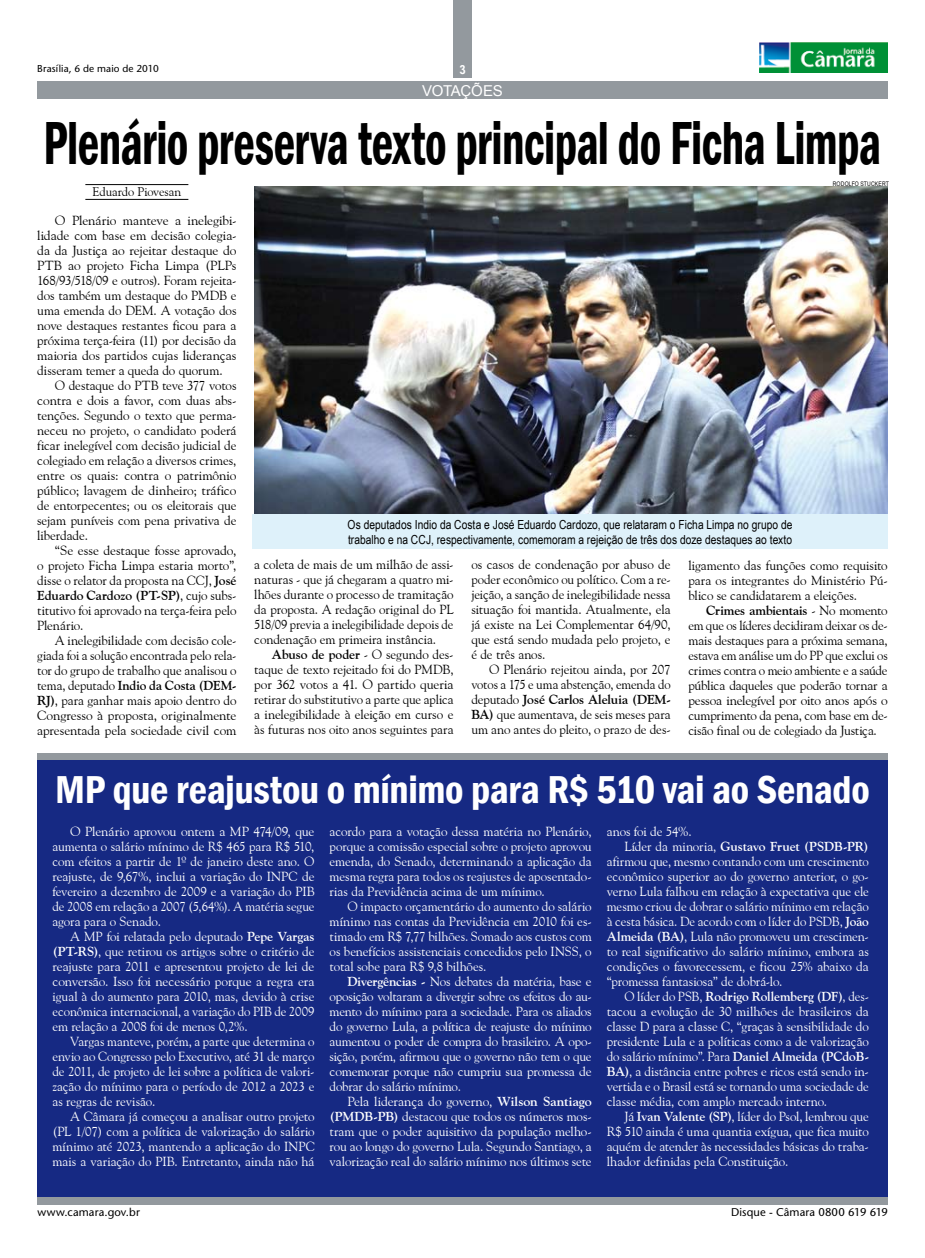
<style>
.page{position:relative;width:925px;height:1258px;background:#fff}
.page>*{position:absolute;margin:0;border:0;box-sizing:border-box;transform-origin:0 0}
.t1{font:600 condensed 62.5px "Franklin Gothic";letter-spacing:-.015em;color:#000;scale:.75 1}
.t2{font:600 condensed 40px "Franklin Gothic";letter-spacing:-.01em;color:#fff}
.t3{font:15px "Arial";letter-spacing:-.015em;color:#fff}
.t4{font:13.12px/15px "Goudy Old Style BT";letter-spacing:-.01em;color:#fff;text-align:justify}
.t5{font:13.12px/15px "Goudy Old Style BT";letter-spacing:-.01em;color:#000;text-align:justify}
.t6{font:700 13.12px "Goudy Old Style BT";letter-spacing:-.005em;color:#fff}
.t7{font:12.5px/15px "Arial Narrow";letter-spacing:.005em;color:#000}
.t8{font:12.5px "Goudy Old Style BT";letter-spacing:-.005em;color:#000}
.t9{font:700 condensed 12.5px "Arial";color:#fff}
.t10{font:500 11.25px "Stone Sans Std";letter-spacing:.01em;color:#000}
.t11{font:500 10px "Stone Sans Std";letter-spacing:.015em;color:#000}
.t12{font:6.25px "Arial Narrow";letter-spacing:.025em;color:#000}
.s1{font-weight:700}
.s2{font-weight:400}
</style>
<div class="page">
<img style="left:759px;top:43px;width:129px;height:30px">
<div style="left:453px;top:0;width:19px;height:78px;background:#93999e"></div>
<div style="left:37px;top:753px;width:851px;height:452px;background:#162983"></div>
<div style="left:37px;top:1198px;width:851px;height:7px;background:#93999e"></div>
<div style="left:37px;top:81px;width:851px;height:18px;background:#93999e"></div>
<img style="left:254px;top:186px;width:634px;height:328px">
<div style="left:252px;top:514px;width:636px;height:35px;background:#def1fa"></div>
<div style="left:37px;top:753px;width:851px;height:6px;background:#93999e"></div>
<hr style="left:85px;top:184px;width:103px;height:1px;background:#000">
<hr style="left:85px;top:199px;width:103px;height:1px;background:#000">
<p class="t11" style="left:37px;top:63px;width:123px">Brasília, 6 de maio de 2010</p>
<p class="t9" style="left:459px;top:63px;width:8px">3</p>
<p class="t3" style="left:422px;top:81px;width:21px">VOTA</p>
<p class="t3" style="left:460px;top:81px;width:42px">ÇÕES</p>
<h1 class="t1" style="left:44px;top:102px;width:1118px">Plenário preserva texto principal do Ficha Limpa</h1>
<p class="t8" style="left:92px;top:183px;width:90px">Eduardo Piovesan</p>
<p class="t5" style="left:37px;top:212px;width:201px;text-indent:18px">O Plenário manteve a inelegibi&shy;lidade com base em decisão colegia&shy;da da Justiça ao rejeitar destaque do PTB ao projeto Ficha Limpa (PLPs 168/93/518/09 e outros). Foram rejeita&shy;dos também um destaque do PMDB e uma emenda do DEM. A votação dos nove destaques restantes ficou para a próxima terça-feira (11) por decisão da maioria dos partidos cujas lideranças disseram temer a queda do quorum.</p>
<p class="t5" style="left:37px;top:377px;width:201px;text-indent:18px">O destaque do PTB teve 377 votos contra e dois a favor, com duas abs&shy;tenções. Segundo o texto que perma&shy;neceu no projeto, o candidato poderá ficar inelegível com decisão judicial de colegiado em relação a diversos crimes, entre os quais: contra o patrimônio público; lavagem de dinheiro; tráfico de entorpecentes; ou os eleitorais que sejam puníveis com pena privativa de liberdade.</p>
<p class="t5" style="left:37px;top:542px;width:201px;text-indent:18px">“Se esse destaque fosse aprovado, o projeto Ficha Limpa estaria morto”, disse o relator da proposta na CCJ, <span class="s1">José Eduardo Cardozo (PT-SP)</span>, cujo subs&shy;titutivo foi aprovado na terça-feira pelo Plenário.</p>
<p class="t5" style="left:37px;top:632px;width:201px;text-indent:18px">A inelegibilidade com decisão cole&shy;giada foi a solução encontrada pelo rela&shy;tor do grupo de trabalho que analisou o tema, deputado <span class="s1">Indio da Costa (DEM-RJ)</span>, para ganhar mais apoio dentro do Congresso à proposta, originalmente apresentada pela sociedade civil com</p>
<p class="t12" style="left:833px;top:179px;width:58px">Rodolfo Stuckert</p>
<p class="t7" style="left:348px;top:516px;width:446px">Os deputados Indio da Costa e José Eduardo Cardozo, que relataram o Ficha Limpa no grupo de trabalho e na CCJ, respectivamente, comemoram a rejeição de três dos doze destaques ao texto</p>
<p class="t5" style="left:254px;top:557px;width:201px">a coleta de mais de um milhão de assi&shy;naturas - que já chegaram a quatro mi&shy;lhões durante o processo de tramitação da proposta. A redação original do PL 518/09 previa a inelegibilidade depois de condenação em primeira instância.</p>
<p class="t5" style="left:254px;top:647px;width:201px;text-indent:18px"><span class="s1">Abuso de poder</span> - O segundo des&shy;taque de texto rejeitado foi do PMDB, por 362 votos a 41. O partido queria retirar do substitutivo a parte que aplica a inelegibilidade à eleição em curso e às futuras nos oito anos seguintes para</p>
<p class="t5" style="left:471px;top:557px;width:201px">os casos de condenação por abuso de poder econômico ou político. Com a re&shy;jeição, a sanção de inelegibilidade nessa situação foi mantida. Atualmente, ela já existe na Lei Complementar 64/90, que está sendo mudada pelo projeto, e é de três anos.</p>
<p class="t5" style="left:471px;top:662px;width:201px;text-indent:18px">O Plenário rejeitou ainda, por 207 votos a 175 e uma abstenção, emenda do deputado <span class="s1">José Carlos Aleluia (DEM-BA)</span> que aumentava, de seis meses para um ano antes do pleito, o prazo de des-</p>
<p class="t5" style="left:688px;top:558px;width:201px">ligamento das funções como requisito para os integrantes do Ministério Pú&shy;blico se candidatarem a eleições.</p>
<p class="t5" style="left:688px;top:603px;width:201px;text-indent:18px"><span class="s1">Crimes ambientais</span> - No momento em que os líderes decidiram deixar os de&shy;mais destaques para a próxima semana, estava em análise um do PP que exclui os crimes contra o meio ambiente e a saúde pública daqueles que poderão tornar a pessoa inelegível por oito anos após o cumprimento da pena, com base em de&shy;cisão final ou de colegiado da Justiça.</p>
<h2 class="t2" style="left:55px;top:763px;width:816px">MP que reajustou o mínimo para R$ 510 vai ao Senado</h2>
<p class="t4" style="left:52px;top:824px;width:264px;text-indent:18px">O Plenário aprovou ontem a MP 474/09, que aumenta o salário mínimo de R$ 465 para R$ 510, com efeitos a partir de 1º de janeiro deste ano. O reajuste, de 9,67%, inclui a variação do INPC de fevereiro a dezembro de 2009 e a variação do PIB de 2008 em relação a 2007 (5,64%). A matéria segue agora para o Senado.</p>
<p class="t4" style="left:52px;top:929px;width:264px;text-indent:18px">A MP foi relatada pelo deputado <span class="s1">Pepe Vargas (PT-RS)</span>, que retirou os artigos sobre o critério de reajuste para 2011 e apresentou projeto de lei de conversão. Isso foi necessário porque a regra era igual à do aumento para 2010, mas, devido à crise econômica internacional, a variação do PIB de 2009 em relação a 2008 foi de menos 0,2%.</p>
<p class="t4" style="left:52px;top:1034px;width:264px;text-indent:18px">Vargas manteve, porém, a parte que determina o envio ao Congresso pelo Executivo, até 31 de março de 2011, de projeto de lei sobre a política de valori&shy;zação do mínimo para o período de 2012 a 2023 e as regras de revisão.</p>
<p class="t4" style="left:52px;top:1109px;width:264px;text-indent:18px">A Câmara já começou a analisar outro projeto (PL 1/07) com a política de valorização do salário mínimo até 2023, mantendo a aplicação do INPC mais a variação do PIB. Entretanto, ainda não há</p>
<p class="t4" style="left:330px;top:824px;width:264px">acordo para a votação dessa matéria no Plenário, porque a comissão especial sobre o projeto aprovou emenda, do Senado, determinando a aplicação da mesma regra para todos os reajustes de aposentado&shy;rias da Previdência acima de um mínimo.</p>
<p class="t4" style="left:330px;top:899px;width:264px;text-indent:18px">O impacto orçamentário do aumento do salário mínimo nas contas da Previdência em 2010 foi es&shy;timado em R$ 7,77 bilhões. Somado aos custos com os benefícios assistenciais concedidos pelo INSS, o total sobe para R$ 9,8 bilhões.</p>
<p class="t4" style="left:330px;top:974px;width:264px;text-indent:18px"><span class="s1">Divergências -</span> Nos debates da matéria, base e oposição voltaram a divergir sobre os efeitos do au&shy;mento do mínimo para a sociedade. Para os aliados do governo Lula, a política de reajuste do mínimo aumentou o poder de compra do brasileiro. A opo&shy;sição, porém, afirmou que o governo não tem o que comemorar porque não cumpriu sua promessa de dobrar do salário mínimo.</p>
<p class="t4" style="left:330px;top:1094px;width:264px;text-indent:18px">Pela liderança do governo, <span class="s1">Wilson Santiago (PMDB-PB)</span> destacou que todos os números mos&shy;tram que o poder aquisitivo da população melho&shy;rou ao longo do governo Lula. Segundo Santiago, a valorização real do salário mínimo nos últimos sete</p>
<p class="t4" style="left:607px;top:824px;width:86px">anos foi de 54%.</p>
<p class="t6" style="left:624px;top:839px;width:246px"><span class="s2">Líder da minoria,</span> Gustavo Fruet (PSDB-PR)</p>
<p class="t4" style="left:607px;top:854px;width:264px">afirmou que, mesmo contando com um crescimento</p>
<p class="t4" style="left:607px;top:869px;width:264px">econômico superior ao do governo anterior, o go-</p>
<p class="t4" style="left:607px;top:884px;width:264px">verno Lula falhou em relação à expectativa que ele</p>
<p class="t4" style="left:607px;top:899px;width:264px">mesmo criou de dobrar o salário mínimo em relação</p>
<p class="t4" style="left:607px;top:914px;width:264px">à cesta básica. De acordo com o líder do PSDB, <span class="s1">João</span></p>
<p class="t4" style="left:607px;top:929px;width:264px"><span class="s1">Almeida (BA)</span>, Lula não promoveu um crescimen-</p>
<p class="t4" style="left:607px;top:944px;width:264px">to real significativo do salário mínimo, embora as</p>
<p class="t4" style="left:607px;top:959px;width:264px">condições o favorecessem, e ficou 25% abaixo da</p>
<p class="t4" style="left:607px;top:974px;width:177px">“promessa fantasiosa” de dobrá-lo.</p>
<p class="t6" style="left:624px;top:989px;width:246px"><span class="s2">O líder do PSB,</span> Rodrigo Rollemberg (DF)<span class="s2">, des-</span></p>
<p class="t4" style="left:607px;top:1004px;width:264px">tacou a evolução de 30 milhões de brasileiros da</p>
<p class="t4" style="left:607px;top:1019px;width:264px">classe D para a classe C, “graças à sensibilidade do</p>
<p class="t4" style="left:607px;top:1034px;width:264px">presidente Lula e a políticas como a de valorização</p>
<p class="t4" style="left:607px;top:1049px;width:264px">do salário mínimo”. Para <span class="s1">Daniel Almeida (PCdoB-</span></p>
<p class="t4" style="left:607px;top:1064px;width:264px"><span class="s1">BA)</span>, a distância entre pobres e ricos está sendo in-</p>
<p class="t4" style="left:607px;top:1079px;width:264px">vertida e o Brasil está se tornando uma sociedade de</p>
<p class="t4" style="left:607px;top:1094px;width:222px">classe média, com amplo mercado interno.</p>
<p class="t4" style="left:624px;top:1109px;width:246px">Já <span class="s1">Ivan Valente (SP)</span>, líder do Psol, lembrou que</p>
<p class="t4" style="left:607px;top:1124px;width:264px">R$ 510 ainda é uma quantia exígua, que fica muito</p>
<p class="t4" style="left:607px;top:1139px;width:264px">aquém de atender às necessidades básicas do traba-</p>
<p class="t4" style="left:607px;top:1154px;width:183px">lhador definidas pela Constituição.</p>
<p class="t10" style="left:38px;top:1205px;width:104px">www.camara.gov.br</p>
<p class="t10" style="left:731px;top:1205px;width:158px">Disque - Câmara 0800 619 619</p>
</div>
